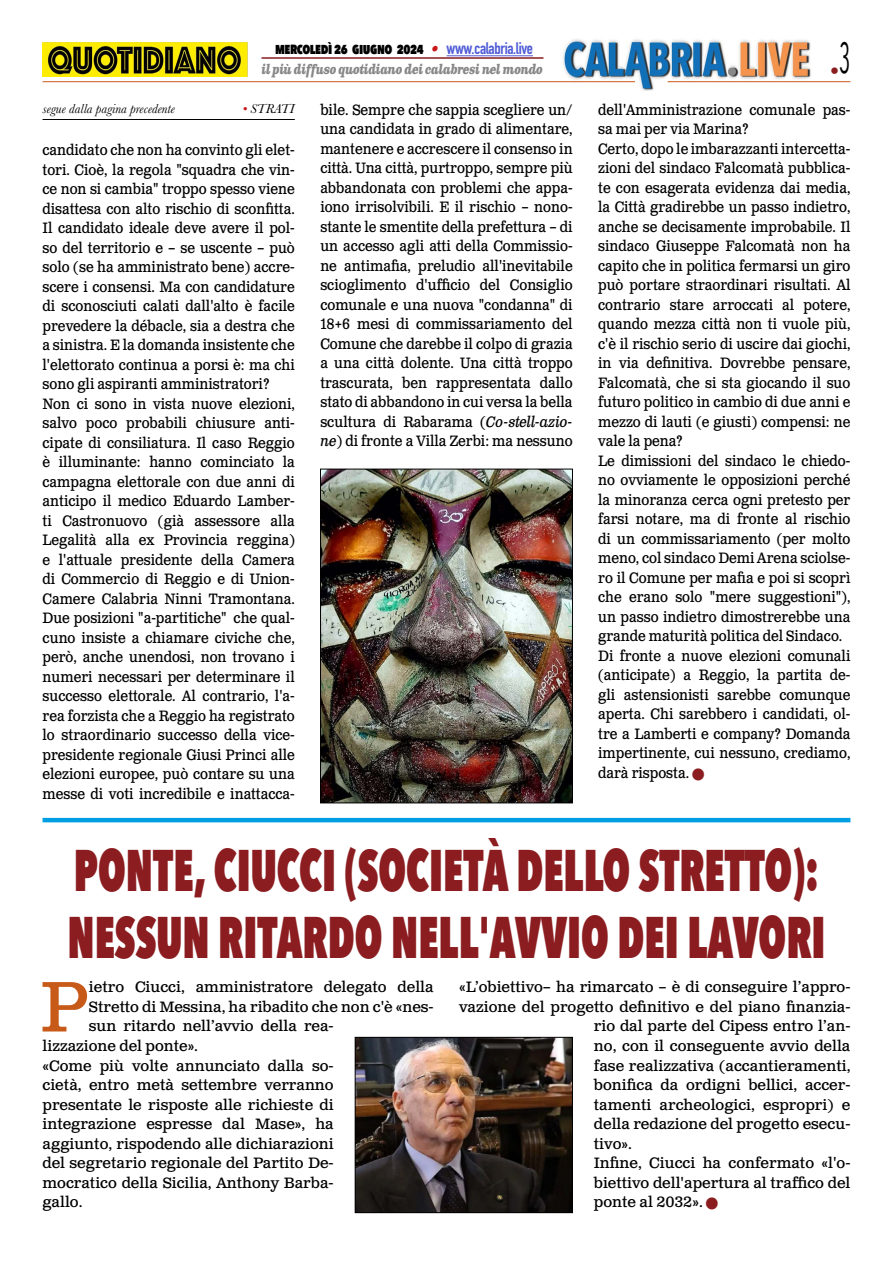
<style>
.page{position:relative;width:893px;height:1263px;background:#fff}
.page>*{position:absolute;margin:0;border:0;box-sizing:border-box;transform-origin:0 0}
.t1{font:71.25px "Clarendon Text Pro";color:#c85a19}
.t2{font:800 58.5px/67.5px "Avenir Next Condensed";color:#8b1c1f;scale:.74 1}
.t3{font:18px "Avenir Next Condensed";color:#8b1c1f}
.t4{font:15px/19.5px "Clarendon Text Pro";color:#000;scale:.9 1}
.t5{font:15px "Clarendon Text Pro";color:#000}
.t6{font:800 15px "Avenir Next Condensed";letter-spacing:-.03em;color:#000;scale:.9 1}
.t7{font:italic 700 13.5px "Clarendon Text Pro";letter-spacing:-.05em;color:#878787;scale:.79 1}
.t8{font:italic 13.5px "Baskerville";color:#000}
.s1{font-family:"Clarendon Text Pro";font-weight:700;font-style:italic;color:#ca181a}
.s2{font-family:"DIN Condensed";font-weight:700;font-size:16.5px;color:#4f5cd6}
.s3{color:#ca181a}
.s4{font-style:italic}
.s5{color:#8b1c1f}
</style>
<div class="page">
<img style="left:563px;top:39px;width:248px;height:51px">
<hr style="left:43px;top:81px;width:592px;height:1px;background:#c85a19">
<hr style="left:668px;top:81px;width:182px;height:1px;background:#c85a19">
<hr style="left:447px;top:55px;width:86px;height:1px;background:#4f5cd6">
<hr style="left:261px;top:57px;width:282px;height:2px;background:#8b1c1f">
<img style="left:43px;top:42px;width:204px;height:35px">
<hr style="left:43px;top:119px;width:252px;height:1px;background:#000">
<hr style="left:43px;top:818px;width:807px;height:4px;background:#009fe3">
<img style="left:357px;top:1039px;width:214px;height:172px">
<div style="left:355px;top:1037px;width:218px;height:176px;border:1px solid #000"></div>
<img style="left:322px;top:471px;width:249px;height:330px">
<div style="left:320px;top:469px;width:253px;height:334px;border:1px solid #000"></div>
<p class="t6" style="left:275px;top:39px;width:288px">mercoledì 26 giugno 2024 <span class="s1">•</span> <span class="s2">www.calabria.live</span></p>
<p class="t7" style="left:261px;top:61px;width:358px">il più diffuso quotidiano dei calabresi nel mondo</p>
<p class="t3" style="left:830px;top:55px;width:22px">•<sup>3</sup></p>
<p class="t8" style="left:43px;top:100px;width:134px">segue dalla pagina precedente</p>
<p class="t8" style="left:242px;top:100px;width:54px"><span class="s3">•</span> STRATI</p>
<p class="t4" style="left:43px;top:141px;width:282px">candidato che non ha convinto gli elet&shy;tori. Cioè, la regola "squadra che vin&shy;ce non si cambia" troppo spesso viene disattesa con alto rischio di sconfitta.<br>Il candidato ideale deve avere il pol&shy;so del territorio e – se uscente – può solo (se ha amministrato bene) accre&shy;scere i consensi. Ma con candidature di sconosciuti calati dall'alto è facile prevedere la débacle, sia a destra che a sinistra. E la domanda insistente che l'elettorato continua a porsi è: ma chi sono gli aspiranti amministratori?<br>Non ci sono in vista nuove elezioni, salvo poco probabili chiusure anti&shy;cipate di consiliatura. Il caso Reggio è illuminante: hanno cominciato la campagna elettorale con due anni di anticipo il medico Eduardo Lamber&shy;ti Castronuovo (già assessore alla Legalità alla ex Provincia reggina) e l'attuale presidente della Camera di Commercio di Reggio e di Union-Camere Calabria Ninni Tramontana.<br>Due posizioni "a-partitiche" che qual&shy;cuno insiste a chiamare civiche che, però, anche unendosi, non trovano i numeri necessari per determinare il successo elettorale. Al contrario, l'a&shy;rea forzista che a Reggio ha registrato lo straordinario successo della vice&shy;presidente regionale Giusi Princi alle elezioni europee, può contare su una messe di voti incredibile e inattacca-</p>
<p class="t4" style="left:320px;top:101px;width:282px;text-align:justify">bile. Sempre che sappia scegliere un/ una candidata in grado di alimentare, mantenere e accrescere il consenso in città. Una città, purtroppo, sempre più abbandonata con problemi che appa&shy;iono irrisolvibili. E il rischio – nono&shy;stante le smentite della prefettura – di un accesso agli atti della Commissio&shy;ne antimafia, preludio all'inevitabile scioglimento d'ufficio del Consiglio comunale e una nuova "condanna" di 18+6 mesi di commissariamento del Comune che darebbe il colpo di grazia a una città dolente. Una città troppo trascurata, ben rappresentata dallo stato di abbandono in cui versa la bella scultura di Rabarama (<span class="s4">Co-stell-azio&shy;ne</span>) di fronte a Villa Zerbi: ma nessuno</p>
<p class="t4" style="left:598px;top:101px;width:282px">dell'Amministrazione comunale pas&shy;sa mai per via Marina?<br>Certo, dopo le imbarazzanti intercetta&shy;zioni del sindaco Falcomatà pubblica&shy;te con esagerata evidenza dai media, la Città gradirebbe un passo indietro, anche se decisamente improbabile. Il sindaco Giuseppe Falcomatà non ha capito che in politica fermarsi un giro può portare straordinari risultati. Al contrario stare arroccati al potere, quando mezza città non ti vuole più, c'è il rischio serio di uscire dai giochi, in via definitiva. Dovrebbe pensare, Falcomatà, che si sta giocando il suo futuro politico in cambio di due anni e mezzo di lauti (e giusti) compensi: ne vale la pena?<br>Le dimissioni del sindaco le chiedo&shy;no ovviamente le opposizioni perché la minoranza cerca ogni pretesto per farsi notare, ma di fronte al rischio di un commissariamento (per molto meno, col sindaco Demi Arena sciolse&shy;ro il Comune per mafia e poi si scoprì che erano solo "mere suggestioni"), un passo indietro dimostrerebbe una grande maturità politica del Sindaco.<br>Di fronte a nuove elezioni comunali (anticipate) a Reggio, la partita de&shy;gli astensionisti sarebbe comunque aperta. Chi sarebbero i candidati, ol&shy;tre a Lamberti e company? Domanda impertinente, cui nessuno, crediamo, darà risposta. <span class="s5">■</span></p>
<h2 class="t2" style="left:67px;top:836px;width:1026px">PONTE, CIUCCI (SOCIETÀ DELLO STRETTO):<br>NESSUN RITARDO NELL'AVVIO DEI LAVORI</h2>
<h1 class="t1" style="left:40px;top:964px;width:51px">P</h1>
<p class="t5" style="left:89px;top:978px;width:346px">ietro Ciucci, amministratore delegato della</p>
<p class="t5" style="left:459px;top:978px;width:393px">«L’obiettivo– ha rimarcato – è di conseguire l’appro-</p>
<p class="t5" style="left:459px;top:998px;width:393px">vazione del progetto definitivo e del piano finanzia-</p>
<p class="t5" style="left:594px;top:1017px;width:258px">rio dal parte del Cipess entro l’an-</p>
<p class="t5" style="left:594px;top:1037px;width:258px">no, con il conseguente avvio della</p>
<p class="t5" style="left:594px;top:1056px;width:258px">fase realizzativa (accantieramenti,</p>
<p class="t5" style="left:594px;top:1076px;width:258px">bonifica da ordigni bellici, accer-</p>
<p class="t5" style="left:594px;top:1095px;width:258px">tamenti archeologici, espropri) e</p>
<p class="t5" style="left:594px;top:1115px;width:258px">della redazione del progetto esecu-</p>
<p class="t5" style="left:594px;top:1134px;width:39px">tivo».</p>
<p class="t5" style="left:594px;top:1154px;width:258px">Infine, Ciucci ha confermato «l'o-</p>
<p class="t5" style="left:594px;top:1173px;width:258px">biettivo dell'apertura al traffico del</p>
<p class="t5" style="left:594px;top:1193px;width:125px">ponte al 2032». <span class="s5">■</span></p>
<p class="t5" style="left:89px;top:998px;width:346px">Stretto di Messina, ha ribadito che non c'è «nes-</p>
<p class="t5" style="left:89px;top:1017px;width:246px">sun ritardo nell’avvio della rea-</p>
<p class="t5" style="left:43px;top:1037px;width:157px">lizzazione del ponte».</p>
<p class="t5" style="left:43px;top:1056px;width:293px">«Come più volte annunciato dalla so-</p>
<p class="t5" style="left:43px;top:1076px;width:293px">cietà, entro metà settembre verranno</p>
<p class="t5" style="left:43px;top:1095px;width:293px">presentate le risposte alle richieste di</p>
<p class="t5" style="left:43px;top:1115px;width:293px">integrazione espresse dal Mase», ha</p>
<p class="t5" style="left:43px;top:1134px;width:293px">aggiunto, rispodendo alle dichiarazioni</p>
<p class="t5" style="left:43px;top:1154px;width:293px">del segretario regionale del Partito De-</p>
<p class="t5" style="left:43px;top:1173px;width:293px">mocratico della Sicilia, Anthony Barba-</p>
<p class="t5" style="left:43px;top:1193px;width:42px">gallo.</p>
</div>
